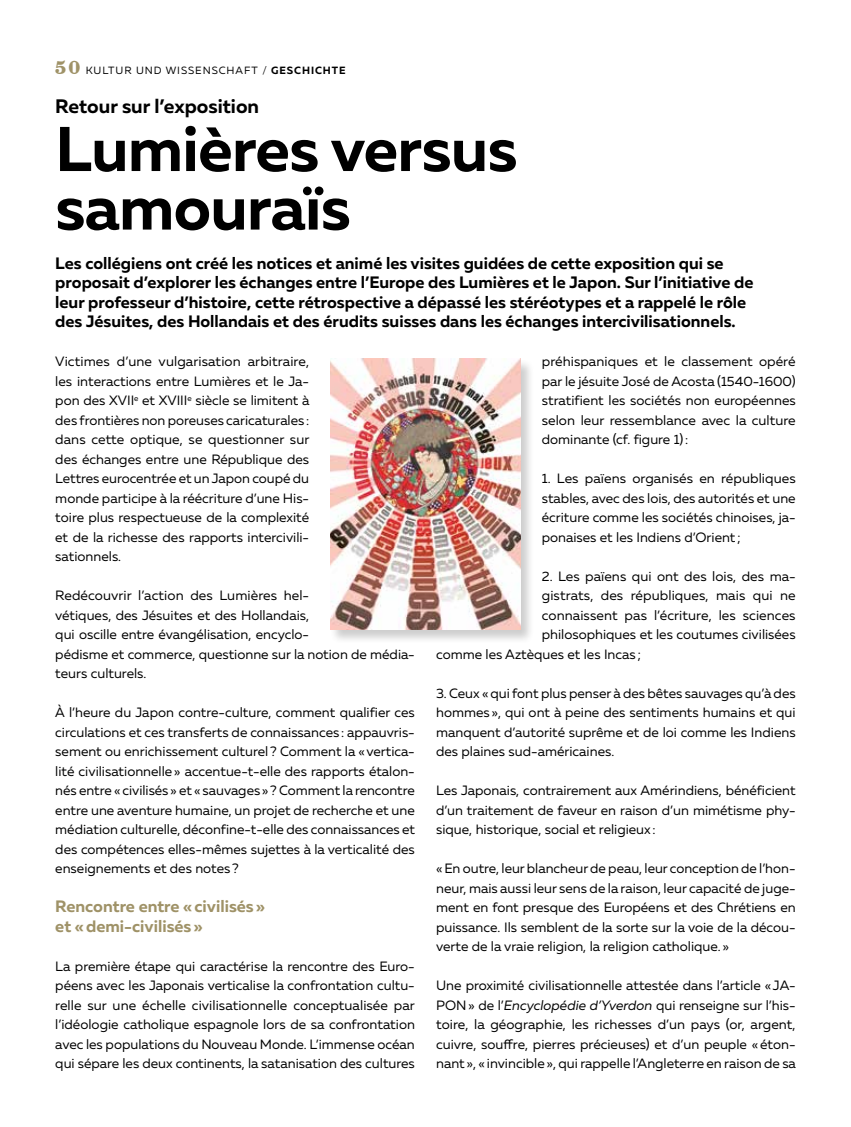
<style>
.page{position:relative;width:851px;height:1127px;background:#fff}
.page>*{position:absolute;margin:0;border:0;box-sizing:border-box;transform-origin:0 0}
.t1{font:700 63px/58.5px "Muller";letter-spacing:-.01em;color:#000}
.t2{font:700 19.5px "Muller";color:#000}
.t3{font:700 16.5px/19.5px "Muller";color:#000}
.t4{font:700 16.5px/19.5px "Muller";color:#9f9267}
.t5{font:13.5px/19.5px "Muller";color:#000;text-align:justify}
.t6{font:10.5px "Muller";letter-spacing:.09em;color:#000}
.s1{font-family:"Wichita";font-weight:700;font-size:18px;color:#9f9267}
.s2{font-weight:700}
.s3{font-style:italic}
</style>
<div class="page">
<div style="left:330px;top:358px;width:205px;height:286px;background:#000;opacity:.2"></div>
<img style="left:330px;top:359px;width:190px;height:270px">
<p class="t6" style="left:55px;top:63px;width:292px"><span class="s1">50</span> KULTUR UND WISSENSCHAFT / <span class="s2">GESCHICHTE</span></p>
<h2 class="t2" style="left:55px;top:94px;width:205px">Retour sur l’exposition</h2>
<h1 class="t1" style="left:55px;top:120px;width:463px">Lumières versus samouraïs</h1>
<p class="t3" style="left:55px;top:253px;width:699px">Les collégiens ont créé les notices et animé les visites guidées de cette exposition qui se proposait d’explorer les échanges entre l’Europe des Lumières et le Japon. Sur l’initiative de leur professeur d’histoire, cette rétrospective a dépassé les stéréotypes et a rappelé le rôle des Jésuites, des Hollandais et des érudits suisses dans les échanges intercivilisationnels.</p>
<p class="t5" style="left:55px;top:351px;width:256px">Victimes d’une vulgarisation arbitraire, les interactions entre Lumières et le Ja&shy;pon des XVII<sup>e</sup> et XVIII<sup>e</sup> siècle se limitent à des frontières non poreuses caricaturales : dans cette optique, se questionner sur des échanges entre une République des Lettres eurocentrée et un Japon coupé du monde participe à la réécriture d’une His&shy;toire plus respectueuse de la complexité et de la richesse des rapports intercivili&shy;sationnels.</p>
<p class="t5" style="left:55px;top:585px;width:361px;text-align:left">Redécouvrir l’action des Lumières hel-<br>vétiques, des Jésuites et des Hollandais,<br>qui oscille entre évangélisation, encyclo-<br>pédisme et commerce, questionne sur la notion de média&shy;teurs culturels.</p>
<p class="t5" style="left:55px;top:702px;width:361px">À l’heure du Japon contre-culture, comment qualifier ces circulations et ces transferts de connaissances : appauvris&shy;sement ou enrichissement culturel ? Comment la «vertica&shy;lité civilisationnelle» accentue-t-elle des rapports étalon&shy;nés entre «civilisés» et «sauvages »? Comment la rencontre entre une aventure humaine, un projet de recherche et une médiation culturelle, déconfine-t-elle des connaissances et des compétences elles-mêmes sujettes à la verticalité des enseignements et des notes ?</p>
<p class="t4" style="left:55px;top:896px;width:211px">Rencontre entre «civilisés» et «demi-civilisés»</p>
<p class="t5" style="left:55px;top:956px;width:361px">La première étape qui caractérise la rencontre des Euro&shy;péens avec les Japonais verticalise la confrontation cultu&shy;relle sur une échelle civilisationnelle conceptualisée par l’idéologie catholique espagnole lors de sa confrontation avec les populations du Nouveau Monde. L’immense océan qui sépare les deux continents, la satanisation des cultures</p>
<p class="t5" style="left:541px;top:351px;width:255px">préhispaniques et le classement opéré par le jésuite José de Acosta (1540-1600) stratifient les sociétés non européennes selon leur ressemblance avec la culture dominante (cf. figure 1):</p>
<p class="t5" style="left:541px;top:468px;width:255px">1. Les païens organisés en républiques stables, avec des lois, des autorités et une écriture comme les sociétés chinoises, ja&shy;ponaises et les Indiens d’Orient ;</p>
<p class="t5" style="left:541px;top:566px;width:255px">2. Les païens qui ont des lois, des ma-</p>
<p class="t5" style="left:541px;top:585px;width:255px">gistrats, des républiques, mais qui ne</p>
<p class="t5" style="left:541px;top:605px;width:255px">connaissent pas l’écriture, les sciences</p>
<p class="t5" style="left:541px;top:624px;width:255px">philosophiques et les coutumes civilisées</p>
<p class="t5" style="left:436px;top:644px;width:207px">comme les Aztèques et les Incas ;</p>
<p class="t5" style="left:436px;top:683px;width:361px">3. Ceux «qui font plus penser à des bêtes sauvages qu’à des hommes », qui ont à peine des sentiments humains et qui manquent d’autorité suprême et de loi comme les Indiens des plaines sud-américaines.</p>
<p class="t5" style="left:436px;top:780px;width:361px">Les Japonais, contrairement aux Amérindiens, bénéficient d’un traitement de faveur en raison d’un mimétisme phy&shy;sique, historique, social et religieux :</p>
<p class="t5" style="left:436px;top:858px;width:361px">«En outre, leur blancheur de peau, leur conception de l’hon&shy;neur, mais aussi leur sens de la raison, leur capacité de juge&shy;ment en font presque des Européens et des Chrétiens en puissance. Ils semblent de la sorte sur la voie de la décou&shy;verte de la vraie religion, la religion catholique. »</p>
<p class="t5" style="left:436px;top:975px;width:361px">Une proximité civilisationnelle attestée dans l’article «JA-PON» de l’<span class="s3">Encyclopédie d’Yverdon</span> qui renseigne sur l’his&shy;toire, la géographie, les richesses d’un pays (or, argent, cuivre, souffre, pierres précieuses) et d’un peuple «éton&shy;nant », « invincible», qui rappelle l’Angleterre en raison de sa</p>
</div>
